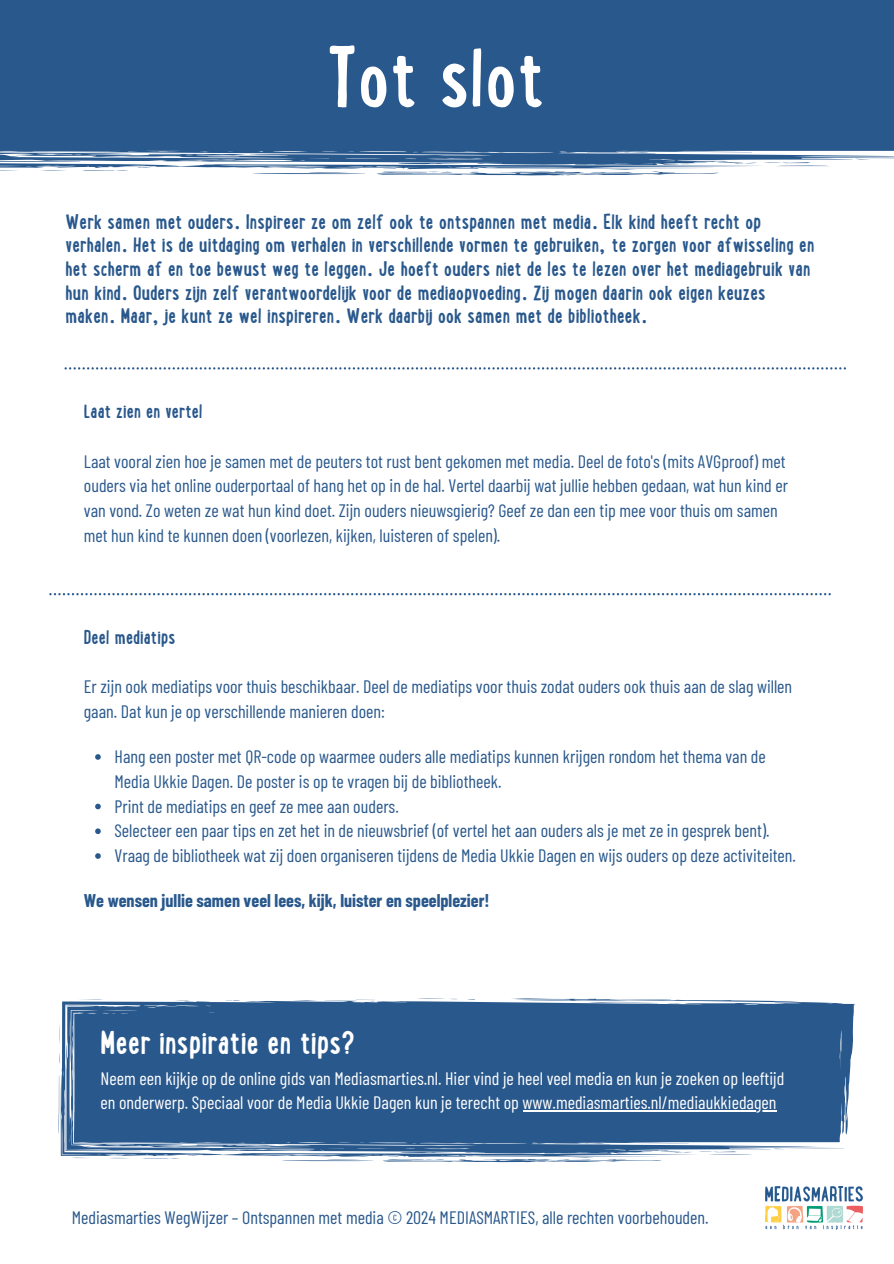
<style>
.page{position:relative;width:894px;height:1264px;background:#fff}
.page>*{position:absolute;margin:0;border:0;box-sizing:border-box;transform-origin:0 0}
.t1{font:700 90px "Lunch Box";color:#fff}
.t2{font:700 35.25px "Lunch Box";color:#fff}
.t3{font:700 22.5px/23.7px "Lunch Box";color:#29588c}
.t4{font:700 21px "Lunch Box";color:#29588c}
.t5{font:18px/24.8px "Barlow Condensed";color:#29588c}
.t6{font:18px/24.8px "Barlow Condensed";color:#fff}
.t7{font:700 18px "Barlow Condensed";color:#29588c}
</style>
<div class="page">
<div style="left:0;top:0;width:893px;height:168px;background:#29588c"></div>
<div style="left:0;top:30px;width:80px;height:132px;background:#29588c"></div>
<svg style="left:41px;top:170px;width:25px;height:1px"></svg>
<svg style="left:253px;top:168px;width:112px;height:6px"></svg>
<svg style="left:763px;top:162px;width:67px;height:4px"></svg>
<svg style="left:0;top:170px;width:18px;height:1px"></svg>
<svg style="left:854px;top:159px;width:16px;height:1px"></svg>
<svg style="left:82px;top:170px;width:46px;height:1px"></svg>
<svg style="left:371px;top:162px;width:386px;height:14px"></svg>
<svg style="left:587px;top:152px;width:68px;height:1px"></svg>
<svg style="left:137px;top:167px;width:14px;height:1px"></svg>
<img style="left:765px;top:1186px;width:96px;height:42px">
<svg style="left:95px;top:754px;width:6px;height:5px"></svg>
<svg style="left:95px;top:803px;width:6px;height:6px"></svg>
<svg style="left:95px;top:828px;width:6px;height:6px"></svg>
<svg style="left:95px;top:853px;width:6px;height:5px"></svg>
<svg style="left:64px;top:367px;width:781px;height:2px"></svg>
<svg style="left:49px;top:593px;width:781px;height:2px"></svg>
<svg style="left:61px;top:998px;width:793px;height:158px;background:#366293"></svg>
<svg style="left:293px;top:1000px;width:25px;height:1px"></svg>
<svg style="left:110px;top:1157px;width:13px;height:1px"></svg>
<svg style="left:666px;top:1003px;width:15px;height:1px"></svg>
<svg style="left:76px;top:998px;width:27px;height:1px"></svg>
<svg style="left:72px;top:1157px;width:18px;height:1px"></svg>
<svg style="left:174px;top:999px;width:37px;height:3px"></svg>
<svg style="left:772px;top:1148px;width:13px;height:1px"></svg>
<svg style="left:224px;top:1000px;width:16px;height:1px"></svg>
<svg style="left:415px;top:998px;width:42px;height:1px"></svg>
<svg style="left:355px;top:999px;width:20px;height:2px"></svg>
<svg style="left:281px;top:1151px;width:471px;height:11px"></svg>
<svg style="left:587px;top:998px;width:71px;height:5px"></svg>
<svg style="left:554px;top:1143px;width:56px;height:1px"></svg>
<svg style="left:187px;top:1155px;width:12px;height:1px"></svg>
<svg style="left:58px;top:1023px;width:83px;height:128px;background:#406a98"></svg>
<hr style="left:522px;top:1110px;width:254px;height:1px;background:#fff">
<h1 class="t1" style="left:327px;top:44px;width:220px">Tot slot</h1>
<h2 class="t3" style="left:65px;top:212px;width:750px">Werk samen met ouders. Inspireer ze om zelf ook te ontspannen met media. Elk kind heeft recht op verhalen. Het is de uitdaging om verhalen in verschillende vormen te gebruiken, te zorgen voor afwisseling en het scherm af en toe bewust weg te leggen. Je hoeft ouders niet de les te lezen over het mediagebruik van hun kind. Ouders zijn zelf verantwoordelijk voor de mediaopvoeding. Zij mogen daarin ook eigen keuzes maken. Maar, je kunt ze wel inspireren. Werk daarbij ook samen met de bibliotheek.</h2>
<h3 class="t4" style="left:84px;top:403px;width:120px">Laat zien en vertel</h3>
<p class="t5" style="left:84px;top:448px;width:705px">Laat vooral zien hoe je samen met de peuters tot rust bent gekomen met media. Deel de foto's (mits AVGproof) met ouders via het online ouderportaal of hang het op in de hal. Vertel daarbij wat jullie hebben gedaan, wat hun kind er van vond. Zo weten ze wat hun kind doet. Zijn ouders nieuwsgierig? Geef ze dan een tip mee voor thuis om samen met hun kind te kunnen doen (voorlezen, kijken, luisteren of spelen).</p>
<p class="t4" style="left:84px;top:629px;width:93px">Deel mediatips</p>
<p class="t5" style="left:84px;top:673px;width:709px">Er zijn ook mediatips voor thuis beschikbaar. Deel de mediatips voor thuis zodat ouders ook thuis aan de slag willen gaan. Dat kun je op verschillende manieren doen:</p>
<h3 class="t5" style="left:114px;top:743px;width:652px">Hang een poster met QR-code op waarmee ouders alle mediatips kunnen krijgen rondom het thema van de<br>Media Ukkie Dagen. De poster is op te vragen bij de bibliotheek.</h3>
<p class="t5" style="left:114px;top:793px;width:286px">Print de mediatips en geef ze mee aan ouders.</p>
<p class="t5" style="left:114px;top:817px;width:656px">Selecteer een paar tips en zet het in de nieuwsbrief (of vertel het aan ouders als je met ze in gesprek bent).</p>
<p class="t5" style="left:114px;top:842px;width:682px">Vraag de bibliotheek wat zij doen organiseren tijdens de Media Ukkie Dagen en wijs ouders op deze activiteiten.</p>
<p class="t7" style="left:84px;top:889px;width:407px">We wensen jullie samen veel lees, kijk, luister en speelplezier!</p>
<p class="t2" style="left:101px;top:1029px;width:256px">Meer inspiratie en tips?</p>
<p class="t6" style="left:101px;top:1065px;width:685px">Neem een kijkje op de online gids van Mediasmarties.nl. Hier vind je heel veel media en kun je zoeken op leeftijd en onderwerp. Speciaal voor de Media Ukkie Dagen kun je terecht op www.mediasmarties.nl/mediaukkiedagen</p>
<h3 class="t5" style="left:72px;top:1203px;width:638px">Mediasmarties WegWijzer – Ontspannen met media © 2024 MEDIASMARTIES, alle rechten voorbehouden.</h3>
</div>
